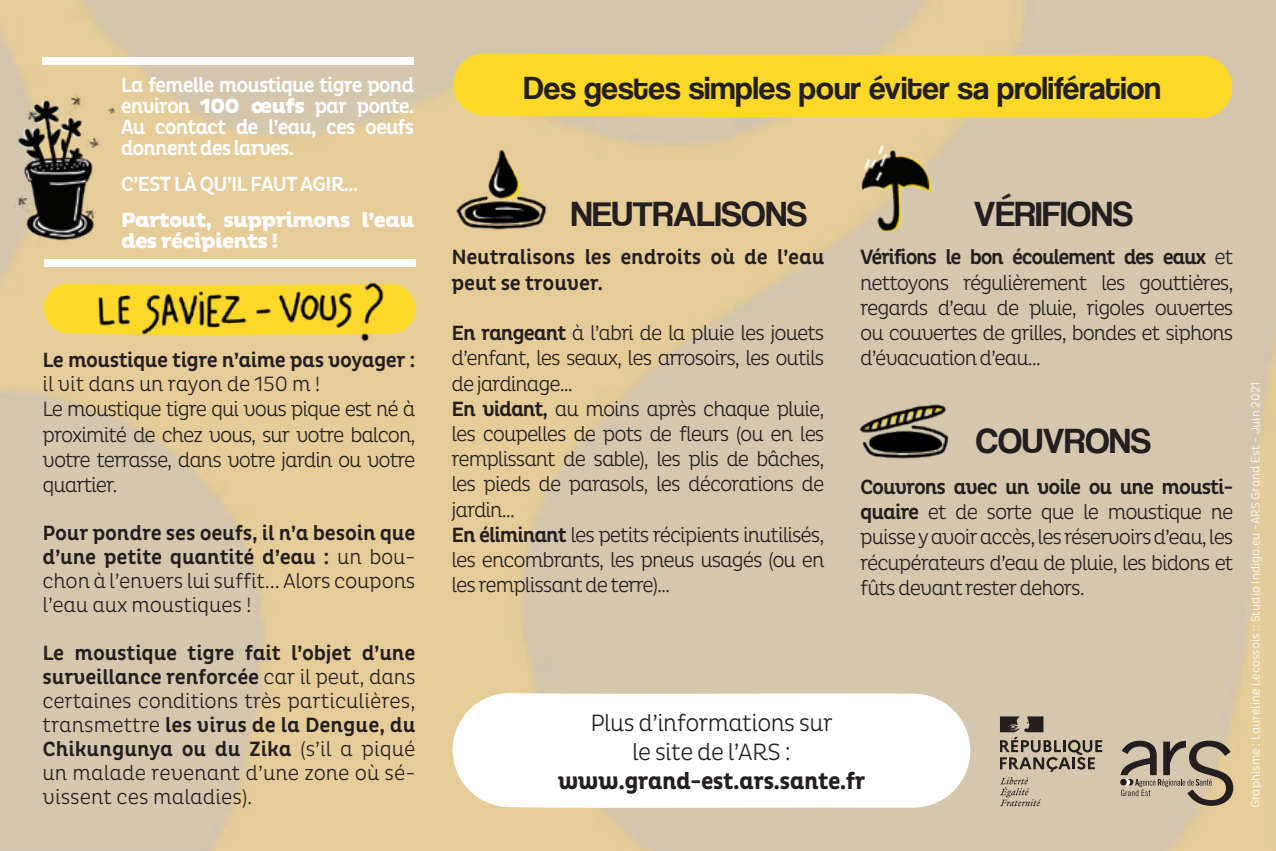
<style>
.page{position:relative;width:1276px;height:851px;background:#fff}
.page>*{position:absolute;margin:0;border:0;box-sizing:border-box;transform-origin:0 0}
.t1{font:36px "Coolvetica Rg";color:#231f20}
.t2{font:33px "Coolvetica Rg";color:#231f20}
.t3{font:300 24px "Pluto Cond";letter-spacing:-.025em;color:#231f20}
.t4{font:700 24px "Pluto Cond";letter-spacing:-.025em;color:#231f20}
.t5{font:300 21px/25.2px "Pluto Cond";letter-spacing:-.05em;color:#231f20;text-align:justify}
.t6{font:500 21px/21px "Pluto Cond";letter-spacing:-.05em;color:#fff;text-align:justify}
.t7{font:500 21px/24px "Pluto Cond";letter-spacing:-.01em;color:#231f20}
.t8{font:800 21px/21px "Pluto";letter-spacing:-.05em;color:#fff}
.t9{font:300 12px "Pluto Cond";color:#fff}
.s1{font-family:"Pluto";font-weight:800}
.s2{font-weight:300}
.s3{font-weight:500}
</style>
<div class="page">
<img style="left:0;top:0;width:1276px;height:850px">
<svg style="left:393px;top:634px;width:635px;height:216px"></svg>
<svg style="left:421px;top:21px;width:842px;height:128px;background:#e9cf6d"></svg>
<div style="left:43px;top:57px;width:371px;height:7px;background:#fff"></div>
<img style="left:827px;top:113px;width:134px;height:140px">
<img style="left:451px;top:126px;width:99px;height:106px">
<img style="left:826px;top:376px;width:170px;height:111px">
<img style="left:6px;top:76px;width:125px;height:175px">
<svg style="left:1000px;top:777px;width:40px;height:29px"></svg>
<svg style="left:1000px;top:716px;width:102px;height:55px;background:#a09584"></svg>
<svg style="left:1120px;top:740px;width:113px;height:65px;background:#a19581"></svg>
<svg style="left:18px;top:258px;width:423px;height:100px"></svg>
<img style="left:81px;top:272px;width:306px;height:85px">
<p class="t6" style="left:121px;top:74px;width:295px">La femelle moustique tigre pond environ <span class="s1">100 œufs</span> par ponte.<br>Au contact de l’eau, ces oeufs donnent des larves.</p>
<p class="t6" style="left:121px;top:173px;width:239px">C’EST LÀ QU’IL FAUT AGIR...</p>
<p class="t8" style="left:121px;top:210px;width:295px">Partout, supprimons l’eau des récipients !</p>
<p class="t7" style="left:43px;top:348px;width:374px">Le moustique tigre n’aime pas voyager : <span class="s2">il vit dans un rayon de 150 m !</span></p>
<p class="t5" style="left:43px;top:397px;width:374px">Le moustique tigre qui vous pique est né à proximité de chez vous, sur votre balcon, votre terrasse, dans votre jardin ou votre quartier.</p>
<p class="t5" style="left:43px;top:521px;width:374px;line-height:24px"><span class="s3">Pour pondre ses oeufs, il n’a besoin que d’une petite quantité d’eau :</span> un bou&shy;chon à l’envers lui suffit... Alors coupons l’eau aux moustiques !</p>
<p class="t5" style="left:43px;top:641px;width:374px;line-height:24px"><span class="s3">Le moustique tigre fait l’objet d’une surveillance renforcée</span> car il peut, dans certaines conditions très particulières, transmettre <span class="s3">les virus de la Dengue, du Chikungunya ou du Zika</span> (s’il a piqué un malade revenant d’une zone où sé&shy;vissent ces maladies).</p>
<p class="t2" style="left:524px;top:68px;width:638px">Des gestes simples pour éviter sa prolifération</p>
<p class="t1" style="left:571px;top:192px;width:237px">NEUTRALISONS</p>
<p class="t1" style="left:974px;top:192px;width:160px">VÉRIFIONS</p>
<p class="t7" style="left:451px;top:245px;width:374px;line-height:25.2px">Neutralisons les endroits où de l’eau peut se trouver.</p>
<p class="t5" style="left:451px;top:320px;width:374px"><span class="s3">En rangeant</span> à l’abri de la pluie les jouets d’enfant, les seaux, les arrosoirs, les outils de jardinage...</p>
<p class="t5" style="left:451px;top:396px;width:374px"><span class="s3">En vidant,</span> au moins après chaque pluie, les coupelles de pots de fleurs (ou en les remplissant de sable), les plis de bâches, les pieds de parasols, les décorations de jardin…</p>
<p class="t5" style="left:451px;top:522px;width:374px"><span class="s3">En éliminant</span> les petits récipients inutilisés, les encombrants, les pneus usagés (ou en les remplissant de terre)...</p>
<p class="t5" style="left:860px;top:245px;width:375px"><span class="s3">Vérifions le bon écoulement des eaux</span> et nettoyons régulièrement les gouttières, regards d’eau de pluie, rigoles ouvertes ou couvertes de grilles, bondes et siphons d’évacuation d’eau…</p>
<p class="t1" style="left:976px;top:419px;width:177px">COUVRONS</p>
<p class="t5" style="left:860px;top:474px;width:375px"><span class="s3">Couvrons avec un voile ou une mousti&shy;quaire</span> et de sorte que le moustique ne puisse y avoir accès, les réservoirs d’eau, les récupérateurs d’eau de pluie, les bidons et fûts devant rester dehors.</p>
<p class="t3" style="left:590px;top:709px;width:244px">Plus d’informations sur</p>
<p class="t3" style="left:632px;top:738px;width:160px">le site de l’ARS :</p>
<p class="t4" style="left:558px;top:766px;width:309px">www.grand-est.ars.sante.fr</p>
<p class="t9" style="left:1248px;top:808px;width:428px;rotate:-90deg">Graphisme : Laureline Lecossois :: Studio Indigo.eu -ARS Grand Est - Juin 2021</p>
</div>
